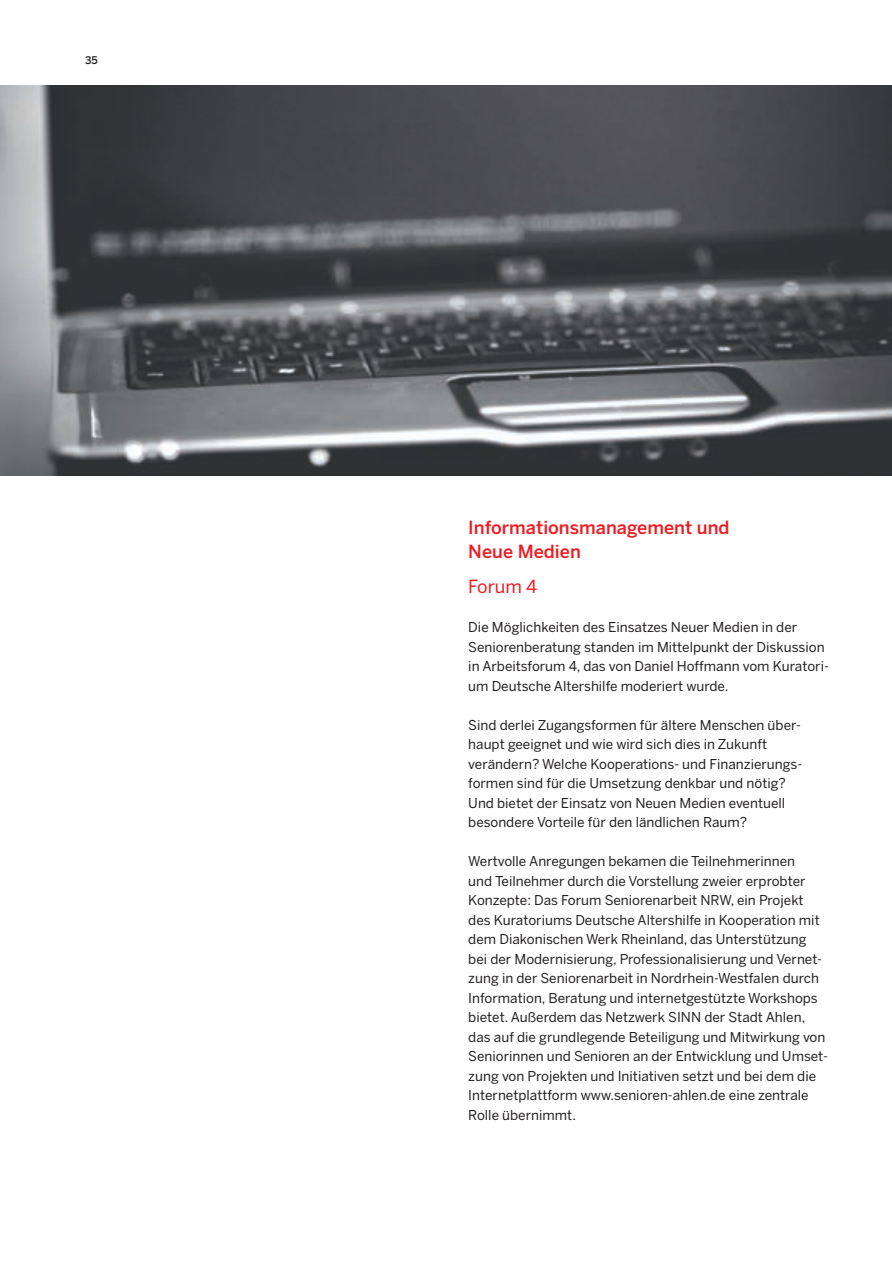
<style>
.page{position:relative;width:892px;height:1263px;background:#fff}
.page>*{position:absolute;margin:0;border:0;box-sizing:border-box;transform-origin:0 0}
.t1{font:500 18px/24px "Benton Sans";color:#ee1d23}
.t2{font:18px "Benton Sans";color:#ee1d23}
.t3{font:13.5px/19.5px "Benton Sans";color:#231f20}
.t4{font:500 10.5px "Benton Sans";color:#231f20}
</style>
<div class="page">
<img style="left:0;top:86px;width:892px;height:390px">
<p class="t4" style="left:85px;top:54px;width:14px">35</p>
<h1 class="t1" style="left:468px;top:515px;width:263px">Informationsmanagement und<br>Neue Medien</h1>
<h1 class="t2" style="left:468px;top:575px;width:70px">Forum 4</h1>
<p class="t3" style="left:468px;top:617px;width:362px">Die Möglichkeiten des Einsatzes Neuer Medien in der Seniorenberatung standen im Mittelpunkt der Diskussion in Arbeitsforum 4, das von Daniel Hoffmann vom Kuratori&shy;um Deutsche Altershilfe moderiert wurde.</p>
<p class="t3" style="left:468px;top:714px;width:335px">Sind derlei Zugangsformen für ältere Menschen über&shy;haupt geeignet und wie wird sich dies in Zukunft verändern? Welche Kooperations- und Finanzierungs&shy;formen sind für die Umsetzung denkbar und nötig?<br>Und bietet der Einsatz von Neuen Medien eventuell besondere Vorteile für den ländlichen Raum?</p>
<p class="t3" style="left:468px;top:851px;width:361px">Wertvolle Anregungen bekamen die Teilnehmerinnen<br>und Teilnehmer durch die Vorstellung zweier erprobter Konzepte: Das Forum Seniorenarbeit NRW, ein Projekt des Kuratoriums Deutsche Altershilfe in Kooperation mit dem Diakonischen Werk Rheinland, das Unterstützung bei der Modernisierung, Professionalisierung und Vernet&shy;zung in der Seniorenarbeit in Nordrhein-Westfalen durch Information, Beratung und internetgestützte Workshops bietet. Außerdem das Netzwerk SINN der Stadt Ahlen, das auf die grundlegende Beteiligung und Mitwirkung von Seniorinnen und Senioren an der Entwicklung und Umset&shy;zung von Projekten und Initiativen setzt und bei dem die Internetplattform www.senioren-ahlen.de eine zentrale Rolle übernimmt.</p>
</div>
